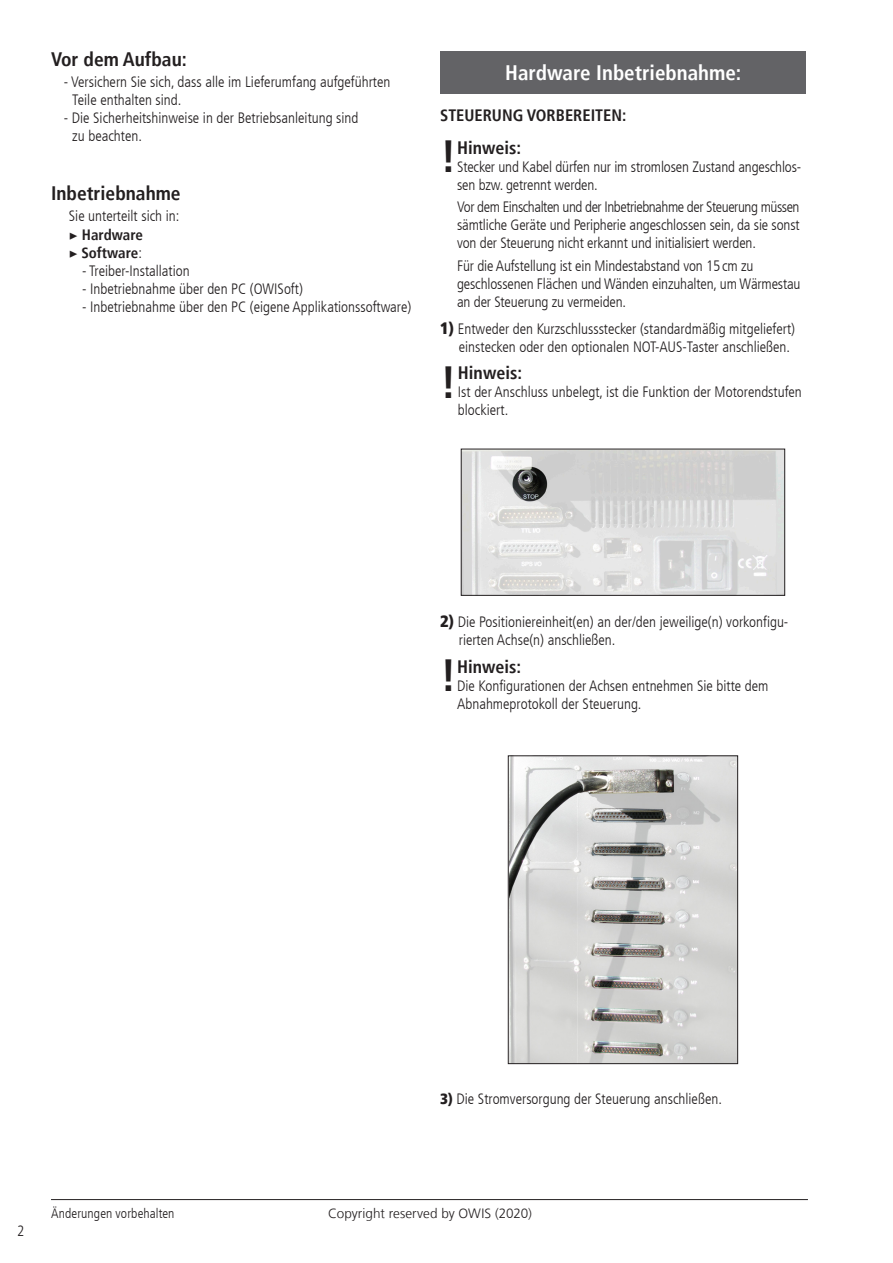
<style>
.page{position:relative;width:893px;height:1263px;background:#fff}
.page>*{position:absolute;margin:0;border:0;box-sizing:border-box;transform-origin:0 0}
.t1{font:700 condensed 45px "Frutiger LT";color:#231f20}
.t2{font:700 condensed 21px "Frutiger LT";color:#fff}
.t3{font:700 condensed 19.5px "Frutiger LT";color:#231f20}
.t4{font:700 condensed 18px "Frutiger LT";color:#231f20}
.t5{font:700 condensed 16.5px "Frutiger LT";color:#231f20}
.t6{font:300 condensed 15px/18px "Frutiger LT";color:#231f20}
.t7{font:300 13.5px "Frutiger LT";color:#231f20}
.t8{font:300 condensed 13.5px "Frutiger LT";letter-spacing:.01em;color:#231f20}
.s1{font-family:"Minion Pro";font-weight:400;font-stretch:normal}
.s2{font-weight:700}
.s3{font-weight:900;font-size:16.5px}
.s4{font-weight:900}
</style>
<div class="page">
<div style="left:440px;top:51px;width:366px;height:43px;background:#636366"></div>
<img style="left:463px;top:451px;width:320px;height:143px">
<div style="left:461px;top:449px;width:324px;height:147px;border:1px solid #231f20"></div>
<img style="left:510px;top:757px;width:226px;height:305px">
<div style="left:508px;top:755px;width:230px;height:309px;border:1px solid #231f20"></div>
<hr style="left:51px;top:1199px;width:757px;height:1px;background:#231f20">
<h3 class="t3" style="left:51px;top:47px;width:137px">Vor dem Aufbau:</h3>
<p class="t6" style="left:72px;top:73px;width:320px;text-indent:-9px">- Versichern Sie sich, dass alle im Lieferumfang aufgeführten<br>Teile enthalten sind.</p>
<p class="t6" style="left:72px;top:109px;width:288px;text-indent:-9px">- Die Sicherheitshinweise in der Betriebsanleitung sind zu beachten.</p>
<h3 class="t3" style="left:51px;top:182px;width:131px">Inbetriebnahme</h3>
<p class="t6" style="left:69px;top:207px;width:112px">Sie unterteilt sich in: <span class="s1">▶</span> <span class="s2">Hardware<br></span><span class="s1">▶</span> <span class="s2">Software</span>:</p>
<p class="t6" style="left:82px;top:262px;width:109px">- Treiber-Installation</p>
<p class="t6" style="left:82px;top:280px;width:222px">- Inbetriebnahme über den PC (OWISoft)</p>
<p class="t6" style="left:82px;top:298px;width:331px">- Inbetriebnahme über den PC (eigene Applikationssoftware)</p>
<h2 class="t2" style="left:505px;top:60px;width:238px">Hardware Inbetriebnahme:</h2>
<p class="t5" style="left:440px;top:105px;width:188px">STEUERUNG VORBEREITEN:</p>
<h1 class="t1" style="left:440px;top:130px;width:18px">!</h1>
<p class="t4" style="left:457px;top:137px;width:66px">Hinweis:</p>
<p class="t6" style="left:457px;top:158px;width:346px">Stecker und Kabel dürfen nur im stromlosen Zustand angeschlos&shy;sen bzw. getrennt werden.</p>
<p class="t6" style="left:457px;top:198px;width:344px;text-align:justify">Vor dem Einschalten und der Inbetriebnahme der Steuerung müssen sämtliche Geräte und Peripherie angeschlossen sein, da sie sonst von der Steuerung nicht erkannt und initialisiert werden.</p>
<p class="t6" style="left:457px;top:257px;width:345px">Für die Aufstellung ist ein Mindestabstand von 15cm zu geschlossenen Flächen und Wänden einzuhalten, um Wärmestau an der Steuerung zu vermeiden.</p>
<p class="t6" style="left:459px;top:320px;width:338px;text-indent:-19px"><span class="s3">1)</span> Entweder den Kurzschlussstecker (standardmäßig mitgeliefert) einstecken oder den optionalen NOT-AUS-Taster anschließen.</p>
<h1 class="t1" style="left:440px;top:355px;width:18px">!</h1>
<p class="t4" style="left:458px;top:362px;width:66px">Hinweis:</p>
<p class="t6" style="left:458px;top:383px;width:345px">Ist der Anschluss unbelegt, ist die Funktion der Motorendstufen blockiert.</p>
<p class="t6" style="left:459px;top:613px;width:331px;text-indent:-19px"><span class="s3">2)</span> Die Positioniereinheit(en) an der/den jeweilige(n) vorkonfigu&shy;rierten Achse(n) anschließen.</p>
<h1 class="t1" style="left:440px;top:649px;width:18px">!</h1>
<p class="t4" style="left:457px;top:656px;width:66px">Hinweis:</p>
<p class="t6" style="left:457px;top:677px;width:313px">Die Konfigurationen der Achsen entnehmen Sie bitte dem<br>Abnahmeprotokoll der Steuerung.</p>
<p class="t6" style="left:17px;top:1222px;width:9px">2</p>
<p class="t8" style="left:51px;top:1205px;width:125px">Änderungen vorbehalten</p>
<p class="t6" style="left:440px;top:1090px;width:283px"><span class="s4">3)</span> Die Stromversorgung der Steuerung anschließen.</p>
<p class="t7" style="left:328px;top:1205px;width:205px">Copyright reserved by OWIS (2020)</p>
</div>
